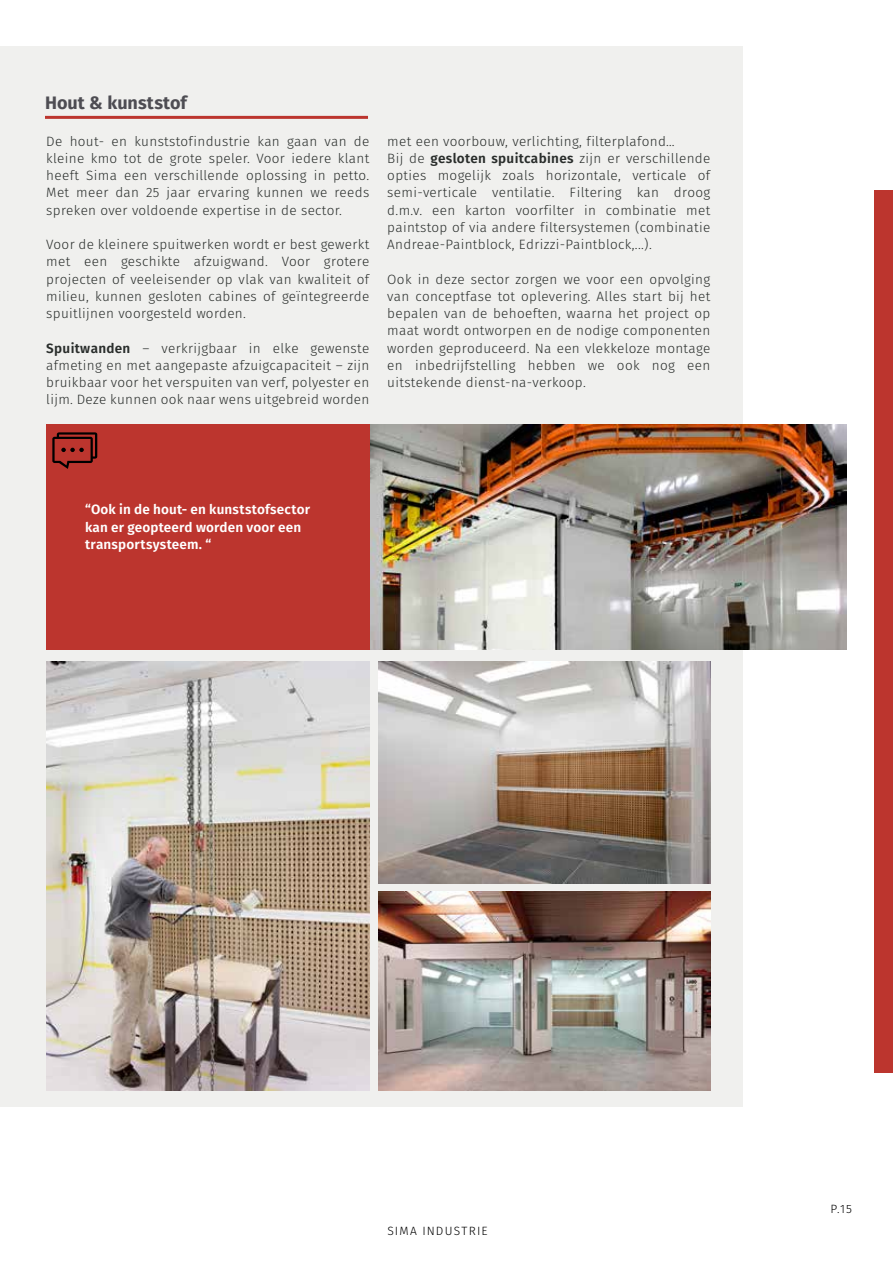
<style>
.page{position:relative;width:893px;height:1263px;background:#fff}
.page>*{position:absolute;margin:0;border:0;box-sizing:border-box;transform-origin:0 0}
.t1{font:700 18px "Fira Sans";color:#4e4d53}
.t2{font:300 13.5px/17.2px "Fira Sans";letter-spacing:.025em;color:#292d2b;text-align:justify}
.t3{font:600 13.5px/17.2px "Fira Sans";letter-spacing:.01em;color:#fff}
.t4{font:300 12px "Fira Sans";letter-spacing:.095em;color:#000}
.s1{font-weight:600}
</style>
<div class="page">
<div style="left:874px;top:190px;width:19px;height:882px;background:#bc352e"></div>
<div style="left:0;top:46px;width:742px;height:1061px;background:#f0f0ee"></div>
<img style="left:378px;top:891px;width:332px;height:199px">
<img style="left:378px;top:662px;width:332px;height:222px">
<img style="left:46px;top:661px;width:323px;height:429px">
<img style="left:369px;top:424px;width:478px;height:226px">
<div style="left:46px;top:424px;width:323px;height:226px;background:#bc352e"></div>
<svg style="left:52px;top:432px;width:45px;height:37px"></svg>
<hr style="left:45px;top:116px;width:323px;height:3px;background:#bc352e">
<h1 class="t1" style="left:45px;top:90px;width:143px">Hout &amp; kunststof</h1>
<p class="t2" style="left:46px;top:133px;width:325px">De hout- en kunststofindustrie kan gaan van de kleine kmo tot de grote speler. Voor iedere klant heeft Sima een verschillende oplossing in petto.<br>Met meer dan 25 jaar ervaring kunnen we reeds spreken over voldoende expertise in de sector.</p>
<p class="t2" style="left:46px;top:237px;width:325px">Voor de kleinere spuitwerken wordt er best gewerkt met een geschikte afzuigwand. Voor grotere projecten of veeleisender op vlak van kwaliteit of milieu, kunnen gesloten cabines of geïntegreerde spuitlijnen voorgesteld worden.</p>
<p class="t2" style="left:46px;top:340px;width:325px"><span class="s1">Spuitwanden</span> – verkrijgbaar in elke gewenste afmeting en met aangepaste afzuigcapaciteit – zijn bruikbaar voor het verspuiten van verf, polyester en lijm. Deze kunnen ook naar wens uitgebreid worden</p>
<p class="t2" style="left:387px;top:133px;width:325px;text-align:left">met een voorbouw, verlichting, filterplafond…<br>Bij de <span class="s1">gesloten spuitcabines</span> zijn er verschillende opties mogelijk zoals horizontale, verticale of semi-verticale ventilatie. Filtering kan droog d.m.v. een karton voorfilter in combinatie met paintstop of via andere filtersystemen (combinatie Andreae-Paintblock, Edrizzi-Paintblock,...).</p>
<p class="t2" style="left:387px;top:271px;width:325px">Ook in deze sector zorgen we voor een opvolging van conceptfase tot oplevering. Alles start bij het bepalen van de behoeften, waarna het project op maat wordt ontworpen en de nodige componenten worden geproduceerd. Na een vlekkeloze montage en inbedrijfstelling hebben we ook nog een uitstekende dienst-na-verkoop.</p>
<p class="t3" style="left:85px;top:502px;width:226px">“Ook in de hout- en kunststofsector kan er geopteerd worden voor een transportsysteem. “</p>
<p class="t4" style="left:387px;top:1222px;width:102px">SIMA INDUSTRIE</p>
<p class="t4" style="left:830px;top:1200px;width:23px">P.15</p>
</div>
